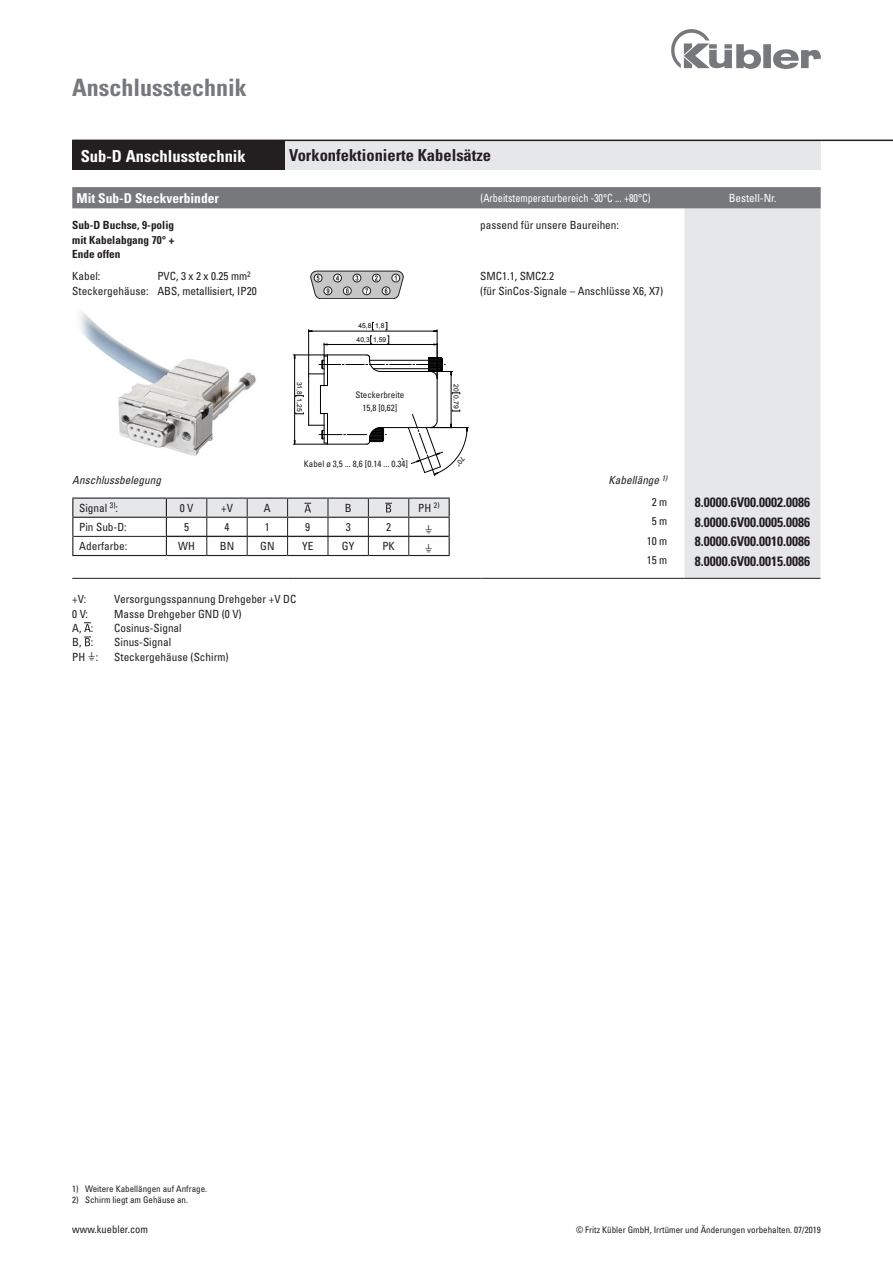
<style>
.page{position:relative;width:893px;height:1263px;background:#fff}
.page>*{position:absolute;margin:0;border:0;box-sizing:border-box;transform-origin:0 0}
.Kapitel{font:700 condensed 24px "Univers";color:#76787b}
.Bestellschlüssel{font:700 condensed 16.5px "Univers LT Std";color:#231f20}
.Head_weiß{font:700 condensed 16.5px "Univers";color:#fff}
.Bestellschlüssel-2{font:700 condensed 13.5px "Univers LT Std";color:#231f20}
.Bestellschlüssel-3{font:700 condensed 13.5px "Univers LT Std";color:#fff}
.t1{font:13.5px "Kuebler";color:#231f20}
.Bestellschlüssel-4{font:condensed 11.25px "Univers LT Std";color:#231f20}
.Bestellschlüssel-5{font:700 condensed 11.25px "Univers LT Std";color:#231f20}
.Bestellschlüssel-6{font:condensed 11.25px "Univers LT Std";color:#fff;scale:.9 1}
.Bestellschlüssel-7{font:italic condensed 11.25px "Univers LT Std";color:#231f20}
.Bestellschlüssel-8{font:condensed 11.25px "Univers LT Std";color:#fff}
.t2{font:condensed 10.5px "Univers LT Std";color:#231f20}
.Fußnote{font:condensed 9px "Univers LT Std";color:#231f20}
.Bestellschlüssel-9{font:condensed 9px "Univers LT Std";color:#231f20}
.t3{font:6.75px "Arial";color:#000}
.s1{font-family:"Kuebler";font-stretch:normal;font-size:13.5px}
</style>
<div class="page">
<img style="left:672px;top:30px;width:149px;height:38px">
<hr style="left:293px;top:355px;width:34px;height:1px;background:#000">
<hr style="left:293px;top:444px;width:34px;height:1px;background:#000">
<img style="left:80px;top:312px;width:176px;height:144px">
<svg style="left:310px;top:271px;width:93px;height:28px;background:#b1b0b0"></svg>
<div style="left:72px;top:140px;width:213px;height:30px;background:#231f20"></div>
<div style="left:285px;top:140px;width:536px;height:30px;background:#e6e7e9"></div>
<div style="left:684px;top:208px;width:136px;height:370px;background:#e6e7e9"></div>
<hr style="left:72px;top:578px;width:221px;height:1px;background:#231f20">
<hr style="left:293px;top:578px;width:187px;height:1px;background:#231f20">
<hr style="left:480px;top:578px;width:128px;height:1px;background:#231f20">
<hr style="left:608px;top:578px;width:76px;height:1px;background:#231f20">
<hr style="left:684px;top:578px;width:136px;height:1px;background:#231f20">
<hr style="left:166px;top:497px;width:41px;height:2px;background:#231f20">
<hr style="left:207px;top:497px;width:40px;height:2px;background:#231f20">
<hr style="left:247px;top:497px;width:41px;height:2px;background:#231f20">
<hr style="left:288px;top:497px;width:40px;height:2px;background:#231f20">
<hr style="left:328px;top:497px;width:40px;height:2px;background:#231f20">
<hr style="left:368px;top:497px;width:41px;height:2px;background:#231f20">
<hr style="left:409px;top:497px;width:41px;height:2px;background:#231f20">
<hr style="left:166px;top:555px;width:41px;height:1px;background:#231f20">
<hr style="left:207px;top:555px;width:40px;height:1px;background:#231f20">
<hr style="left:247px;top:555px;width:41px;height:1px;background:#231f20">
<hr style="left:288px;top:555px;width:40px;height:1px;background:#231f20">
<hr style="left:328px;top:555px;width:40px;height:1px;background:#231f20">
<hr style="left:368px;top:555px;width:41px;height:1px;background:#231f20">
<hr style="left:409px;top:555px;width:41px;height:1px;background:#231f20">
<hr style="left:72px;top:497px;width:94px;height:2px;background:#231f20">
<hr style="left:72px;top:555px;width:94px;height:1px;background:#231f20">
<svg style="left:72px;top:498px;width:378px;height:57px"></svg>
<div style="left:72px;top:187px;width:749px;height:21px;background:#76787b"></div>
<svg style="left:84px;top:622px;width:7px;height:24px"></svg>
<hr style="left:72px;top:140px;width:821px;height:1px;background:#231f20">
<svg style="left:294px;top:322px;width:174px;height:155px"></svg>
<p class="Kapitel" style="left:72px;top:72px;width:176px">Anschlusstechnik</p>
<p class="Head_weiß" style="left:81px;top:146px;width:166px">Sub-D Anschlusstechnik</p>
<p class="Bestellschlüssel" style="left:289px;top:145px;width:203px">Vorkonfektionierte Kabelsätze</p>
<p class="Bestellschlüssel-3" style="left:77px;top:190px;width:144px">Mit Sub-D Steckverbinder</p>
<p class="Bestellschlüssel-6" style="left:480px;top:191px;width:190px">(Arbeitstemperaturbereich -30°C ... +80°C)</p>
<p class="Bestellschlüssel-8" style="left:729px;top:191px;width:49px">Bestell-Nr.</p>
<p class="Bestellschlüssel-5" style="left:72px;top:218px;width:103px">Sub-D Buchse, 9-polig</p>
<p class="Bestellschlüssel-5" style="left:72px;top:233px;width:103px">mit Kabelabgang 70° +</p>
<p class="Bestellschlüssel-5" style="left:72px;top:247px;width:50px">Ende offen</p>
<p class="Bestellschlüssel-4" style="left:72px;top:269px;width:30px">Kabel:</p>
<p class="Bestellschlüssel-4" style="left:157px;top:269px;width:95px">PVC, 3 x 2 x 0.25 mm<sup>2</sup></p>
<p class="Bestellschlüssel-4" style="left:72px;top:283px;width:186px">Steckergehäuse: ABS, metallisiert, IP20</p>
<p class="t3" style="left:358px;top:322px;width:27px">45,8 1,8</p>
<p class="t3" style="left:304px;top:382px;width:15px;rotate:90deg">31,8</p>
<p class="t3" style="left:304px;top:398px;width:15px;rotate:90deg">1,25</p>
<p class="t3" style="left:357px;top:335px;width:31px">40,3 1,59</p>
<p class="Bestellschlüssel-9" style="left:355px;top:390px;width:50px">Steckerbreite</p>
<p class="Bestellschlüssel-9" style="left:362px;top:402px;width:36px">15,8 [0,62]</p>
<p class="t3" style="left:406px;top:466px;width:23px;rotate:160deg">K[ ba - le</p>
<p class="Bestellschlüssel-9" style="left:304px;top:458px;width:105px">Kabel ø 3,5 ... 8,6 [0.14 ... 0.34]</p>
<p class="Bestellschlüssel-4" style="left:480px;top:218px;width:140px">passend für unsere Baureihen:</p>
<p class="Bestellschlüssel-4" style="left:480px;top:269px;width:75px">SMC1.1, SMC2.2</p>
<p class="Bestellschlüssel-4" style="left:480px;top:283px;width:185px">(für SinCos-Signale – Anschlüsse X6, X7)</p>
<p class="t3" style="left:460px;top:384px;width:9px;rotate:90deg">20</p>
<p class="t3" style="left:460px;top:395px;width:15px;rotate:90deg">0,79</p>
<p class="Bestellschlüssel-7" style="left:72px;top:473px;width:90px">Anschlussbelegung</p>
<p class="Bestellschlüssel-7" style="left:609px;top:473px;width:60px">Kabellänge <sup>1)</sup></p>
<p class="Bestellschlüssel-4" style="left:652px;top:494px;width:17px">2 m</p>
<p class="Bestellschlüssel-4" style="left:652px;top:514px;width:17px">5 m</p>
<p class="Bestellschlüssel-4" style="left:647px;top:533px;width:22px">10 m</p>
<p class="Bestellschlüssel-4" style="left:647px;top:553px;width:22px">15 m</p>
<p class="Bestellschlüssel-4" style="left:79px;top:501px;width:40px">Signal <sup>3)</sup>:</p>
<p class="Bestellschlüssel-4" style="left:180px;top:501px;width:15px">0 V</p>
<p class="Bestellschlüssel-4" style="left:221px;top:501px;width:13px">+V</p>
<p class="Bestellschlüssel-4" style="left:264px;top:501px;width:8px">A</p>
<p class="Bestellschlüssel-4" style="left:345px;top:501px;width:8px">B</p>
<p class="Bestellschlüssel-4" style="left:418px;top:501px;width:23px">PH <sup>2)</sup></p>
<p class="Bestellschlüssel-4" style="left:79px;top:520px;width:49px">Pin Sub-D:</p>
<p class="Bestellschlüssel-4" style="left:184px;top:520px;width:6px">5</p>
<p class="Bestellschlüssel-4" style="left:224px;top:520px;width:6px">4</p>
<p class="Bestellschlüssel-4" style="left:265px;top:520px;width:6px">1</p>
<p class="Bestellschlüssel-4" style="left:305px;top:520px;width:6px">9</p>
<p class="Bestellschlüssel-4" style="left:346px;top:520px;width:6px">3</p>
<p class="Bestellschlüssel-4" style="left:386px;top:520px;width:6px">2</p>
<p class="t1" style="left:425px;top:521px;width:10px">H</p>
<p class="Bestellschlüssel-4" style="left:79px;top:539px;width:50px">Aderfarbe:</p>
<p class="Bestellschlüssel-4" style="left:178px;top:539px;width:18px">WH</p>
<p class="Bestellschlüssel-4" style="left:220px;top:539px;width:16px">BN</p>
<p class="Bestellschlüssel-4" style="left:260px;top:539px;width:16px">GN</p>
<p class="Bestellschlüssel-4" style="left:302px;top:539px;width:13px">YE</p>
<p class="Bestellschlüssel-4" style="left:342px;top:539px;width:14px">GY</p>
<p class="Bestellschlüssel-4" style="left:382px;top:539px;width:14px">PK</p>
<p class="t1" style="left:425px;top:540px;width:10px">H</p>
<p class="Bestellschlüssel-4" style="left:72px;top:592px;width:15px">+V:</p>
<p class="Bestellschlüssel-4" style="left:114px;top:592px;width:184px">Versorgungsspannung Drehgeber +V DC</p>
<p class="Bestellschlüssel-4" style="left:72px;top:607px;width:17px">0 V:</p>
<p class="Bestellschlüssel-4" style="left:114px;top:607px;width:129px">Masse Drehgeber GND (0 V)</p>
<p class="Bestellschlüssel-4" style="left:72px;top:621px;width:23px">A, :</p>
<p class="Bestellschlüssel-4" style="left:114px;top:621px;width:69px">Cosinus-Signal</p>
<p class="Bestellschlüssel-4" style="left:72px;top:635px;width:23px">B, :</p>
<p class="Bestellschlüssel-4" style="left:114px;top:635px;width:58px">Sinus-Signal</p>
<p class="Bestellschlüssel-4" style="left:72px;top:649px;width:28px">PH <span class="s1">H</span>:</p>
<p class="Bestellschlüssel-4" style="left:114px;top:649px;width:116px">Steckergehäuse (Schirm)</p>
<p class="Bestellschlüssel-2" style="left:695px;top:494px;width:117px">8.0000.6V00.0002.0086</p>
<p class="Bestellschlüssel-2" style="left:695px;top:514px;width:117px">8.0000.6V00.0005.0086</p>
<p class="Bestellschlüssel-2" style="left:695px;top:533px;width:117px">8.0000.6V00.0010.0086</p>
<p class="Bestellschlüssel-2" style="left:695px;top:553px;width:117px">8.0000.6V00.0015.0086</p>
<p class="Fußnote" style="left:72px;top:1183px;width:136px">1) Weitere Kabellängen auf Anfrage.</p>
<p class="Fußnote" style="left:72px;top:1194px;width:117px">2) Schirm liegt am Gehäuse an.</p>
<p class="t2" style="left:72px;top:1223px;width:77px">www.kuebler.com</p>
<p class="Fußnote" style="left:576px;top:1224px;width:246px">© Fritz Kübler GmbH, Irrtümer und Änderungen vorbehalten. 07/2019</p>
</div>
